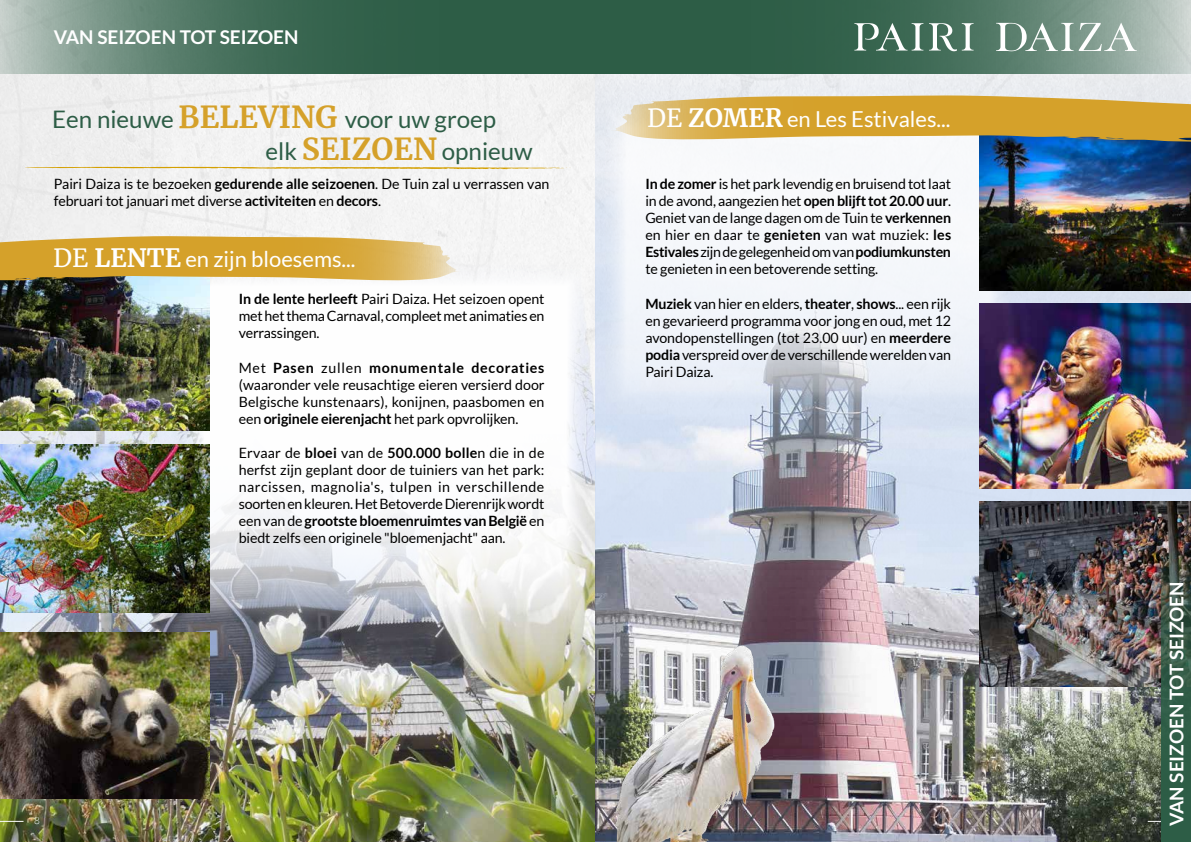
<style>
.page{position:relative;width:1191px;height:842px;background:#fff}
.page>*{position:absolute;margin:0;border:0;box-sizing:border-box;transform-origin:0 0}
.t1{font:24.2px/32px "Lato";color:#2d5d46}
.t2{font:22px "Lato";color:#fff}
.t3{font:700 19px "Lato";color:#fff}
.t4{font:14.2px/17px "Lato";letter-spacing:-.01em;color:#000;text-align:justify}
.t5{font:300 10px "Lato";color:#fff}
.s1{font-family:"Merriweather";font-weight:700;font-size:30px;color:#d5a12a}
.s2{font-weight:700}
.s3{font-family:"Merriweather";font-size:25px}
.s4{font-family:"Merriweather";font-weight:700;font-size:25px}
</style>
<div class="page">
<div style="left:0;top:0;width:596px;height:259px;background:#f2f2f2"></div>
<img style="left:0;top:430px;width:570px;height:412px">
<svg style="left:25px;top:167px;width:546px;height:2px"></svg>
<svg style="left:176px;top:259px;width:419px;height:367px"></svg>
<img style="left:0;top:283px;width:209px;height:147px">
<img style="left:0;top:633px;width:209px;height:165px">
<img style="left:0;top:445px;width:209px;height:167px">
<svg style="left:0;top:236px;width:460px;height:47px;background:#d5ae54"></svg>
<img style="left:595px;top:47px;width:596px;height:795px">
<svg style="left:1147px;top:821px;width:14px;height:1px"></svg>
<svg style="left:0;top:0;width:595px;height:74px;background:#4e7563"></svg>
<svg style="left:596px;top:0;width:595px;height:74px;background:#4d7562"></svg>
<svg style="left:929px;top:23px;width:44px;height:28px"></svg>
<svg style="left:854px;top:23px;width:69px;height:28px"></svg>
<svg style="left:996px;top:23px;width:140px;height:28px"></svg>
<svg style="left:598px;top:101px;width:419px;height:310px;fill:#f3f6fa"></svg>
<img style="left:979px;top:303px;width:212px;height:185px">
<img style="left:979px;top:501px;width:212px;height:185px">
<img style="left:979px;top:142px;width:212px;height:148px">
<svg style="left:610px;top:95px;width:581px;height:47px;background:#d3af58"></svg>
<svg style="left:1161px;top:549px;width:30px;height:293px;background:#365946"></svg>
<img style="left:570px;top:612px;width:264px;height:230px">
<svg style="left:0;top:821px;width:24px;height:1px"></svg>
<h3 class="t3" style="left:54px;top:27px;width:246px">VAN SEIZOEN TOT SEIZOEN</h3>
<h1 class="t1" style="left:266px;top:103px;width:269px;text-indent:-213px">Een nieuwe <span class="s1">BELEVING</span> voor uw groep elk <span class="s1">SEIZOEN</span> opnieuw</h1>
<p class="t4" style="left:54px;top:176px;width:497px">Pairi Daiza is te bezoeken <span class="s2">gedurende alle seizoenen</span>. De Tuin zal u verrassen van februari tot januari met diverse <span class="s2">activiteiten</span> en <span class="s2">decors</span>.</p>
<h2 class="t2" style="left:53px;top:247px;width:304px"><span class="s3">DE</span> <span class="s4">LENTE</span> en zijn bloesems...</h2>
<p class="t4" style="left:239px;top:291px;width:307px"><span class="s2">In de lente herleeft</span> Pairi Daiza. Het seizoen opent met het thema Carnaval, compleet met animaties en verrassingen.</p>
<p class="t4" style="left:239px;top:359px;width:307px">Met <span class="s2">Pasen</span> zullen <span class="s2">monumentale decoraties </span>(waaronder vele reusachtige eieren versierd door Belgische kunstenaars), konijnen, paasbomen en een <span class="s2">originele eierenjacht</span> het park opvrolijken.</p>
<p class="t4" style="left:239px;top:444px;width:307px">Ervaar de <span class="s2">bloei</span> van de <span class="s2">500.000 bolle</span>n die in de herfst zijn geplant door de tuiniers van het park: narcissen, magnolia's, tulpen in verschillende soorten en kleuren. Het Betoverde Dierenrijk wordt een van de <span class="s2">grootste bloemenruimtes van België</span> en biedt zelfs een originele "bloemenjacht" aan.</p>
<h2 class="t2" style="left:647px;top:106px;width:305px"><span class="s3">DE</span> <span class="s4">ZOMER</span> en Les Estivales...</h2>
<p class="t4" style="left:645px;top:176px;width:307px"><span class="s2">In de zomer</span> is het park levendig en bruisend tot laat in de avond, aangezien het <span class="s2">open blijft tot 20.00 uur</span>.<br>Geniet van de lange dagen om de Tuin te <span class="s2">verkennen </span>en hier en daar te <span class="s2">genieten</span> van wat muziek: <span class="s2">les Estivales</span> zijn de gelegenheid om van <span class="s2">podiumkunsten </span>te genieten in een betoverende setting.</p>
<p class="t4" style="left:645px;top:295px;width:307px"><span class="s2">Muziek</span> van hier en elders, <span class="s2">theater</span>, <span class="s2">shows</span>... een rijk en gevarieerd programma voor jong en oud, met 12 avondopenstellingen (tot 23.00 uur) en <span class="s2">meerdere podia</span> verspreid over de verschillende werelden van Pairi Daiza.</p>
<p class="t5" style="left:34px;top:815px;width:7px">8</p>
<p class="t5" style="left:1131px;top:815px;width:7px">9</p>
<h3 class="t3" style="left:1165px;top:826px;width:246px;rotate:-90deg">VAN SEIZOEN TOT SEIZOEN</h3>
</div>
